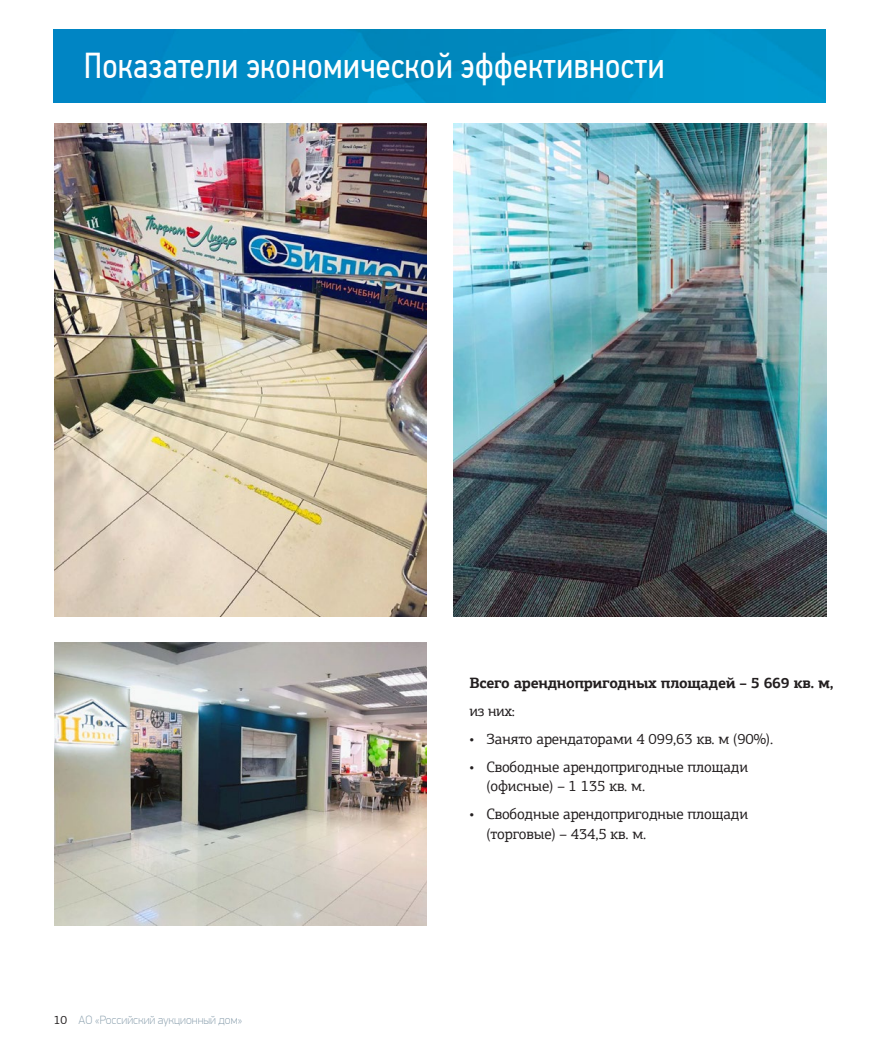
<style>
.page{position:relative;width:893px;height:1063px;background:#fff}
.page>*{position:absolute;margin:0;border:0;box-sizing:border-box;transform-origin:0 0}
.t1{font:36px "PF Din Text Cond Pro";letter-spacing:.01em;color:#fff}
.Sidebar_Right_Text{font:15px/19.5px "PF Agora Slab Pro";letter-spacing:-.01em;color:#231f20}
.Sidebar_Right_Text-2{font:700 15px "PF Agora Slab Pro";letter-spacing:-.02em;color:#231f20}
.t2{font:100 12px "PF Din Display Pro";color:#8ca1af}
.s1{font-family:"PF Agora Slab Pro";font-weight:400;color:#231f20}
</style>
<div class="page">
<img style="left:54px;top:30px;width:772px;height:72px">
<img style="left:54px;top:123px;width:373px;height:494px">
<img style="left:54px;top:642px;width:373px;height:283px">
<img style="left:453px;top:123px;width:373px;height:494px">
<p class="t1" style="left:84px;top:44px;width:583px">Показатели экономической эффективности</p>
<p class="t2" style="left:54px;top:1013px;width:190px"><span class="s1">10</span> АО «Российский аукционный дом»</p>
<p class="Sidebar_Right_Text-2" style="left:469px;top:673px;width:366px">Всего аренднопригодных площадей – 5 669 кв. м,</p>
<p class="Sidebar_Right_Text" style="left:469px;top:701px;width:47px">из них:</p>
<p class="Sidebar_Right_Text" style="left:469px;top:729px;width:305px">• Занято арендаторами 4 099,63 кв. м (90%).</p>
<p class="Sidebar_Right_Text" style="left:486px;top:757px;width:263px;text-indent:-17px">• Свободные арендопригодные площади (офисные) – 1 135 кв. м.</p>
<p class="Sidebar_Right_Text" style="left:486px;top:804px;width:263px;text-indent:-17px">• Свободные арендопригодные площади (торговые) – 434,5 кв. м.</p>
</div>
